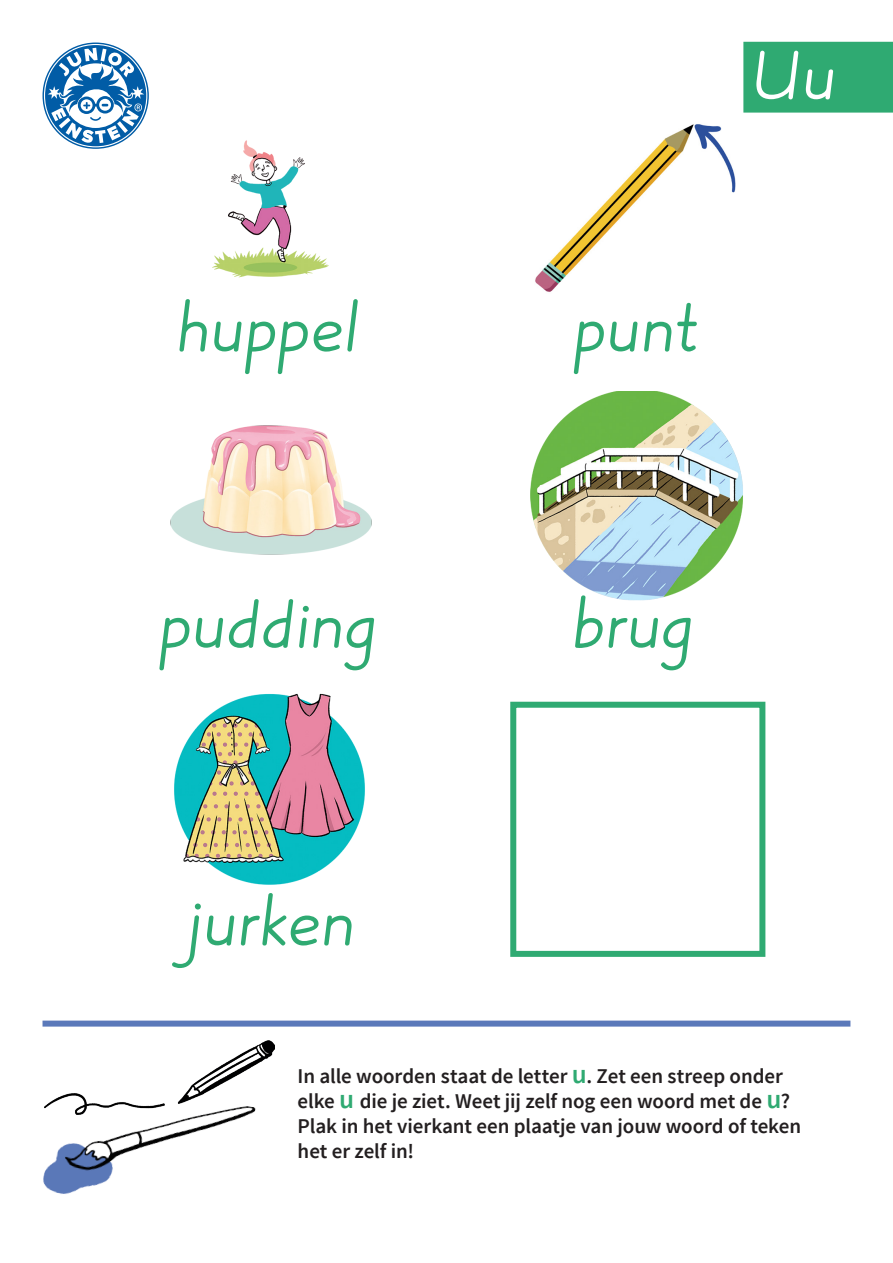
<style>
.page{position:relative;width:893px;height:1263px;background:#fff}
.page>*{position:absolute;margin:0;border:0;box-sizing:border-box;transform-origin:0 0}
.t1{font:75px "JE blokletters basis Regular";letter-spacing:-.015em;color:#2faa72}
.t2{font:75px "JE blokletters basis Regular";color:#fff}
.t3{font:600 21px/24.8px "Source Sans Pro";letter-spacing:-.005em;color:#231f20}
.s1{font-size:27px;color:#2faa72}
</style>
<div class="page">
<div style="left:744px;top:43px;width:149px;height:69px;background:#2faa72"></div>
<div style="left:743px;top:42px;width:150px;height:71px;border:2px solid #2faa72"></div>
<svg style="left:43px;top:43px;width:106px;height:106px"></svg>
<div style="left:43px;top:1020px;width:807px;height:6px;background:#5b79ba"></div>
<img style="left:212px;top:140px;width:117px;height:138px">
<img style="left:174px;top:693px;width:191px;height:192px">
<img style="left:535px;top:124px;width:201px;height:168px">
<img style="left:530px;top:392px;width:213px;height:209px">
<div style="left:510px;top:702px;width:255px;height:255px;border:6px solid #2faa72"></div>
<img style="left:171px;top:425px;width:201px;height:130px">
<img style="left:205px;top:1041px;width:70px;height:35px">
<img style="left:43px;top:1076px;width:213px;height:118px">
<p class="t2" style="left:753px;top:47px;width:86px">Uu</p>
<p class="t1" style="left:176px;top:299px;width:188px">huppel</p>
<p class="t1" style="left:574px;top:299px;width:128px">punt</p>
<p class="t1" style="left:159px;top:595px;width:220px">pudding</p>
<p class="t1" style="left:571px;top:595px;width:125px">brug</p>
<p class="t1" style="left:184px;top:893px;width:174px">jurken</p>
<p class="t3" style="left:298px;top:1064px;width:505px">In alle woorden staat de letter <span class="s1">u</span>. Zet een streep onder elke <span class="s1">u</span> die je ziet. Weet jij zelf nog een woord met de <span class="s1">u</span>?<br>Plak in het vierkant een plaatje van jouw woord of teken het er zelf in!</p>
</div>
